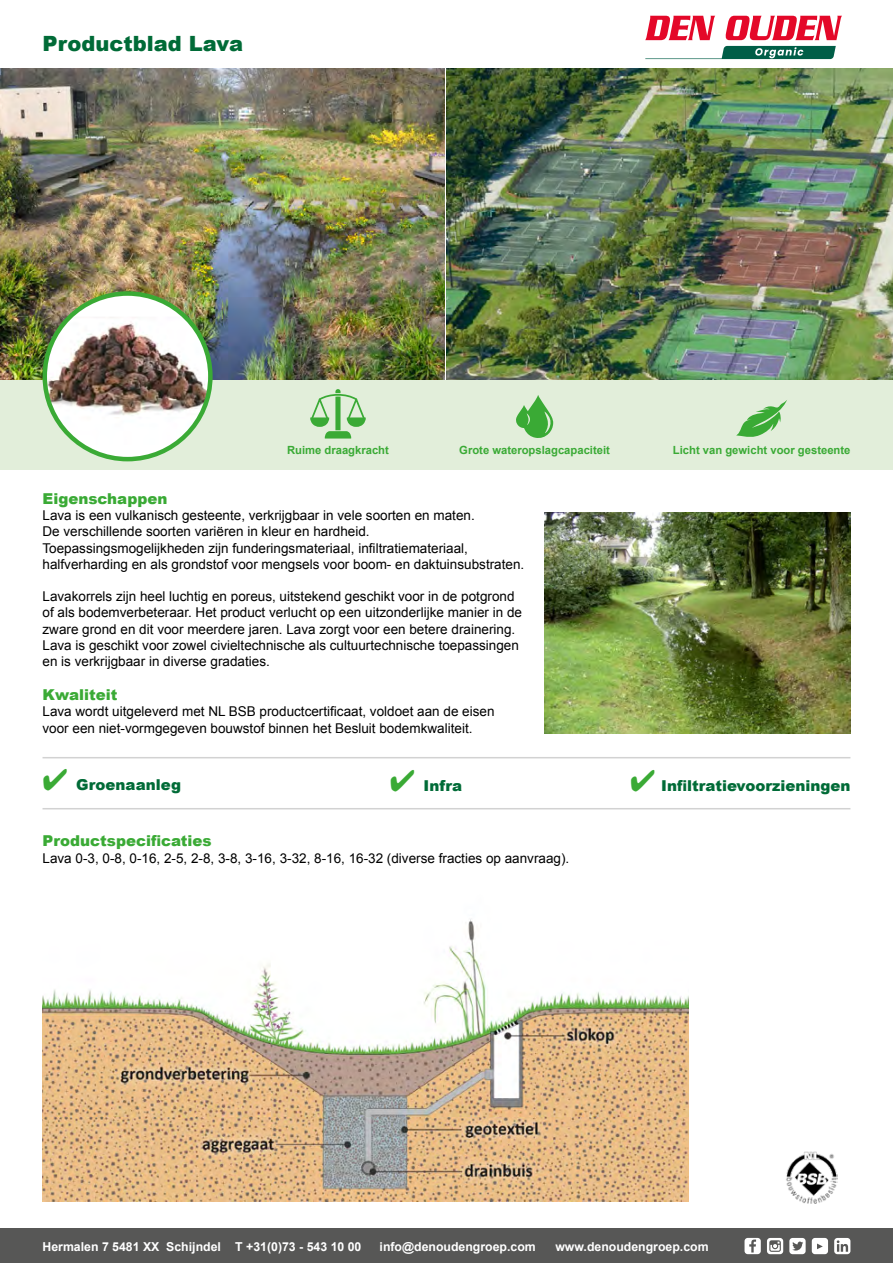
<style>
.page{position:relative;width:893px;height:1263px;background:#fff}
.page>*{position:absolute;margin:0;border:0;box-sizing:border-box;transform-origin:0 0}
.t1{font:900 21px "Arial";color:#006b37}
.t2{font:900 15px "Arial";color:#006b37}
.t3{font:900 15px "Arial";color:#3aaa35}
.t4{font:13.5px/16.2px "Arial";color:#000}
.t5{font:700 12.3px "Arial";color:#fff}
.t6{font:700 11.25px "Arial";color:#3aaa35}
.s1{color:#3aaa35}
</style>
<div class="page">
<img style="left:446px;top:68px;width:447px;height:313px">
<img style="left:0;top:68px;width:444px;height:313px">
<img style="left:43px;top:919px;width:646px;height:282px">
<div style="left:0;top:381px;width:893px;height:89px;background:#e2eeda"></div>
<div style="left:0;top:1229px;width:893px;height:34px;background:#575756"></div>
<hr style="left:43px;top:757px;width:807px;height:1px;background:#d2d2d2">
<hr style="left:43px;top:808px;width:807px;height:1px;background:#d2d2d2">
<div style="left:744px;top:1238px;width:17px;height:16px;background:#fff;border-radius:3px"></div>
<svg style="left:749px;top:1239px;width:7px;height:13px"></svg>
<div style="left:812px;top:1238px;width:16px;height:16px;background:#fff;border-radius:3px"></div>
<div style="left:767px;top:1238px;width:16px;height:16px;background:#fff;border-radius:3px"></div>
<svg style="left:769px;top:1240px;width:12px;height:12px"></svg>
<div style="left:834px;top:1238px;width:16px;height:16px;background:#fff;border-radius:3px"></div>
<div style="left:789px;top:1238px;width:17px;height:16px;background:#fff;border-radius:3px"></div>
<svg style="left:792px;top:1241px;width:11px;height:9px"></svg>
<svg style="left:837px;top:1240px;width:11px;height:12px"></svg>
<svg style="left:817px;top:1243px;width:6px;height:6px"></svg>
<svg style="left:516px;top:395px;width:37px;height:43px"></svg>
<svg style="left:310px;top:389px;width:56px;height:49px"></svg>
<svg style="left:736px;top:400px;width:51px;height:37px"></svg>
<img style="left:544px;top:512px;width:306px;height:221px">
<svg style="left:45px;top:294px;width:165px;height:165px"></svg>
<img style="left:45px;top:317px;width:165px;height:128px">
<div style="left:43px;top:291px;width:170px;height:170px;border:4px solid #3aaa35;border-radius:50%"></div>
<img style="left:786px;top:1151px;width:52px;height:52px">
<svg style="left:645px;top:16px;width:70px;height:24px"></svg>
<svg style="left:725px;top:16px;width:117px;height:24px"></svg>
<svg style="left:645px;top:46px;width:191px;height:13px"></svg>
<h1 class="t1" style="left:43px;top:28px;width:202px">Productblad Lava</h1>
<p class="t6" style="left:287px;top:443px;width:103px">Ruime draagkracht</p>
<p class="t6" style="left:459px;top:443px;width:152px">Grote wateropslagcapaciteit</p>
<p class="t6" style="left:673px;top:443px;width:179px">Licht van gewicht voor gesteente</p>
<p class="t3" style="left:43px;top:488px;width:126px">Eigenschappen</p>
<p class="t4" style="left:43px;top:507px;width:483px">Lava is een vulkanisch gesteente, verkrijgbaar in vele soorten en maten.<br>De verschillende soorten variëren in kleur en hardheid.<br>Toepassingsmogelijkheden zijn funderingsmateriaal, infiltratiemateriaal, halfverharding en als grondstof voor mengsels voor boom- en daktuinsubstraten.</p>
<p class="t4" style="left:43px;top:588px;width:481px">Lavakorrels zijn heel luchtig en poreus, uitstekend geschikt voor in de potgrond of als bodemverbeteraar. Het product verlucht op een uitzonderlijke manier in de zware grond en dit voor meerdere jaren. Lava zorgt voor een betere drainering.<br>Lava is geschikt voor zowel civieltechnische als cultuurtechnische toepassingen en is verkrijgbaar in diverse gradaties.</p>
<p class="t3" style="left:43px;top:684px;width:76px">Kwaliteit</p>
<p class="t4" style="left:43px;top:704px;width:453px">Lava wordt uitgeleverd met NL BSB productcertificaat, voldoet aan de eisen voor een niet-vormgegeven bouwstof binnen het Besluit bodemkwaliteit.</p>
<p class="t2" style="left:43px;top:774px;width:140px"><span class="s1">✔</span> Groenaanleg</p>
<p class="t2" style="left:390px;top:774px;width:74px"><span class="s1">✔</span> Infra</p>
<p class="t2" style="left:630px;top:775px;width:222px"><span class="s1">✔</span> Infiltratievoorzieningen</p>
<p class="t3" style="left:43px;top:830px;width:171px">Productspecificaties</p>
<p class="t4" style="left:43px;top:850px;width:528px">Lava 0-3, 0-8, 0-16, 2-5, 2-8, 3-8, 3-16, 3-32, 8-16, 16-32 (diverse fracties op aanvraag).</p>
<p class="t5" style="left:43px;top:1238px;width:180px">Hermalen 7 5481 XX Schijndel</p>
<p class="t5" style="left:235px;top:1238px;width:128px">T +31(0)73 - 543 10 00</p>
<p class="t5" style="left:380px;top:1238px;width:158px">info@denoudengroep.com</p>
<p class="t5" style="left:555px;top:1238px;width:155px">www.denoudengroep.com</p>
</div>
